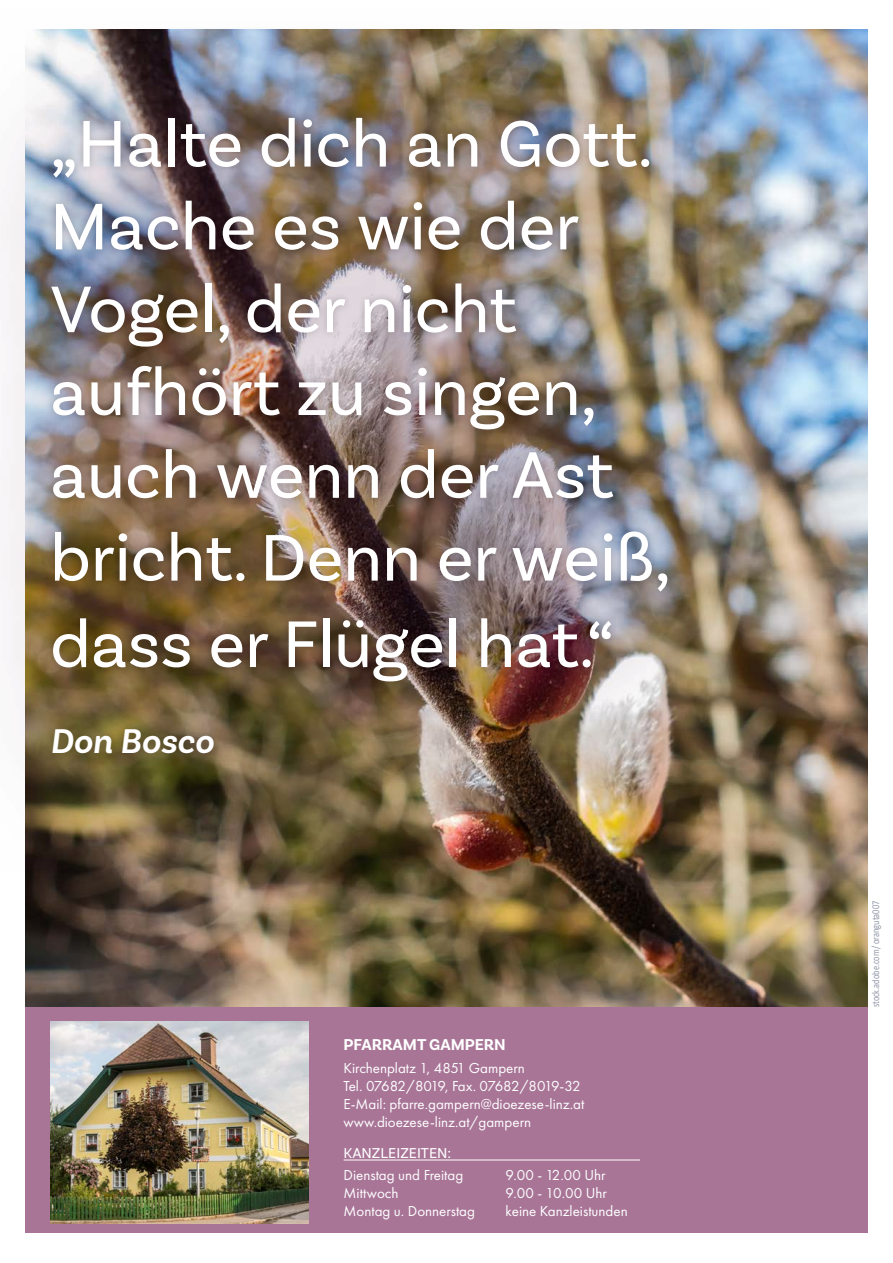
<style>
.page{position:relative;width:893px;height:1263px;background:#fff}
.page>*{position:absolute;margin:0;border:0;box-sizing:border-box;transform-origin:0 0}
.t1{font:69px/83.4px "Basic Sans";color:#fff}
.t2{font:italic 600 36px "Basic Sans";color:#fff}
.t3{font:700 16.5px "Basic Sans";color:#fff}
.t4{font:15px/18px "Futura PT";color:#fff}
.t5{font:15px "Basic Sans";color:#fff}
.t6{font:10.5px "Calibri";color:#9197a9;scale:.8 1}
</style>
<div class="page">
<img style="left:26px;top:30px;width:841px;height:977px">
<div style="left:25px;top:1007px;width:842px;height:226px;background:#a87597"></div>
<img style="left:50px;top:1021px;width:258px;height:202px">
<hr style="left:344px;top:1159px;width:296px;height:1px;background:#fff">
<img style="left:2px;top:29px;width:768px;height:844px">
<h1 class="t1" style="left:50px;top:101px;width:622px">„Halte dich an Gott.<br>Mache es wie der<br>Vogel, der nicht aufhört zu singen, auch wenn der Ast bricht. Denn er weiß, dass er Flügel hat.“</h1>
<h2 class="t2" style="left:50px;top:720px;width:165px">Don Bosco</h2>
<p class="t3" style="left:344px;top:1035px;width:164px">PFARRAMT GAMPERN</p>
<p class="t4" style="left:344px;top:1059px;width:242px">Kirchenplatz 1, 4851 Gampern<br>Tel. 07682/8019, Fax. 07682/8019-32<br>E-Mail: pfarre.gampern@dioezese-linz.at www.dioezese-linz.at/gampern</p>
<p class="t5" style="left:344px;top:1143px;width:109px">KANZLEIZEITEN:</p>
<p class="t4" style="left:344px;top:1166px;width:121px">Dienstag und Freitag</p>
<p class="t4" style="left:506px;top:1166px;width:101px">9.00 - 12.00 Uhr</p>
<p class="t4" style="left:344px;top:1184px;width:56px">Mittwoch</p>
<p class="t4" style="left:506px;top:1184px;width:103px">9.00 - 10.00 Uhr</p>
<p class="t4" style="left:344px;top:1202px;width:133px">Montag u. Donnerstag</p>
<p class="t4" style="left:506px;top:1202px;width:124px">keine Kanzleistunden</p>
<p class="t6" style="left:868px;top:1007px;width:135px;rotate:-90deg">stock.adobe.com/ oranguta007</p>
</div>
